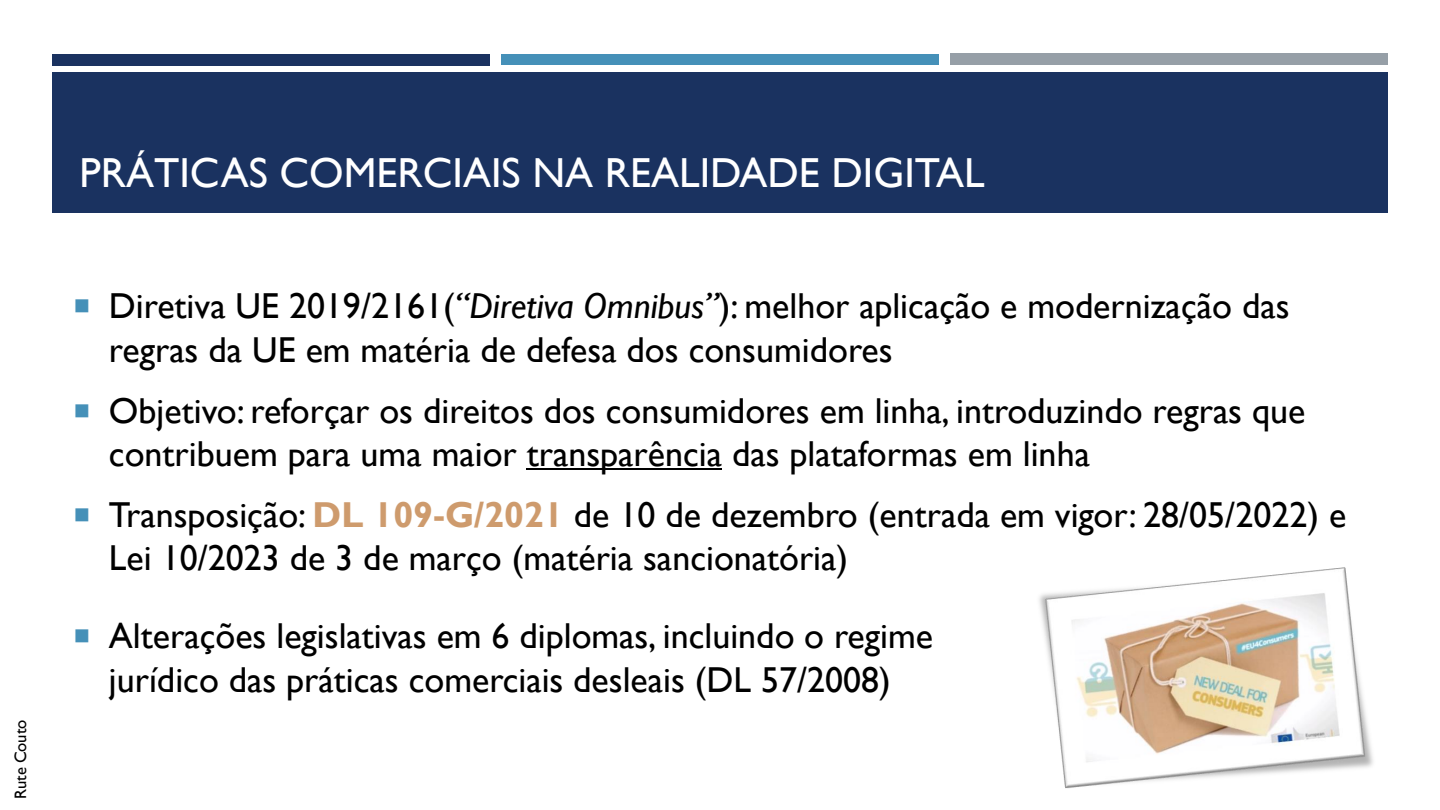
<style>
.page{position:relative;width:1440px;height:810px;background:#fff}
.page>*{position:absolute;margin:0;border:0;box-sizing:border-box;transform-origin:0 0}
.t1{font:42px "Gill Sans MT";color:#fff}
.t2{font:36px/43.2px "Gill Sans MT";color:#000}
.t3{font:16.5px "Gill Sans MT";color:#000}
.s1{color:#4590b8}
.s2{font-style:italic}
.s3{font-weight:700;color:#ce9b6d}
</style>
<div class="page">
<div style="left:53px;top:54px;width:437px;height:11px;background:#1a3260"></div>
<div style="left:950px;top:54px;width:437px;height:11px;background:#969fa7"></div>
<div style="left:501px;top:54px;width:437px;height:11px;background:#4590b8"></div>
<div style="left:52px;top:73px;width:1336px;height:140px;background:#1a3260"></div>
<hr style="left:527px;top:468px;width:195px;height:2px;background:#000">
<img style="left:1039px;top:567px;width:334px;height:221px">
<p class="t3" style="left:11px;top:799px;width:81px;rotate:-90deg">Rute Couto</p>
<h2 class="t1" style="left:79px;top:148px;width:907px">PRÁTICAS COMERCIAIS NA REALIDADE DIGITAL</h2>
<p class="t2" style="left:109px;top:284px;width:1182px;text-indent:-36px"><span class="s1">○</span> Diretiva UE 2019/2161(<span class="s2">“Diretiva Omnibus”</span>): melhor aplicação e modernização das regras da UE em matéria de defesa dos consumidores</p>
<p class="t2" style="left:109px;top:388px;width:1198px;text-indent:-36px"><span class="s1">○</span> Objetivo: reforçar os direitos dos consumidores em linha, introduzindo regras que contribuem para uma maior transparência das plataformas em linha</p>
<p class="t2" style="left:109px;top:492px;width:1239px;text-indent:-36px"><span class="s1">○</span> Transposição: <span class="s3">DL 109-G/2021</span> de 10 de dezembro (entrada em vigor: 28/05/2022) e<br>Lei 10/2023 de 3 de março (matéria sancionatória)</p>
<p class="t2" style="left:73px;top:614px;width:862px;text-align:center"><span class="s1">○</span> Alterações legislativas em 6 diplomas, incluindo o regime jurídico das práticas comerciais desleais (DL 57/2008)</p>
</div>
